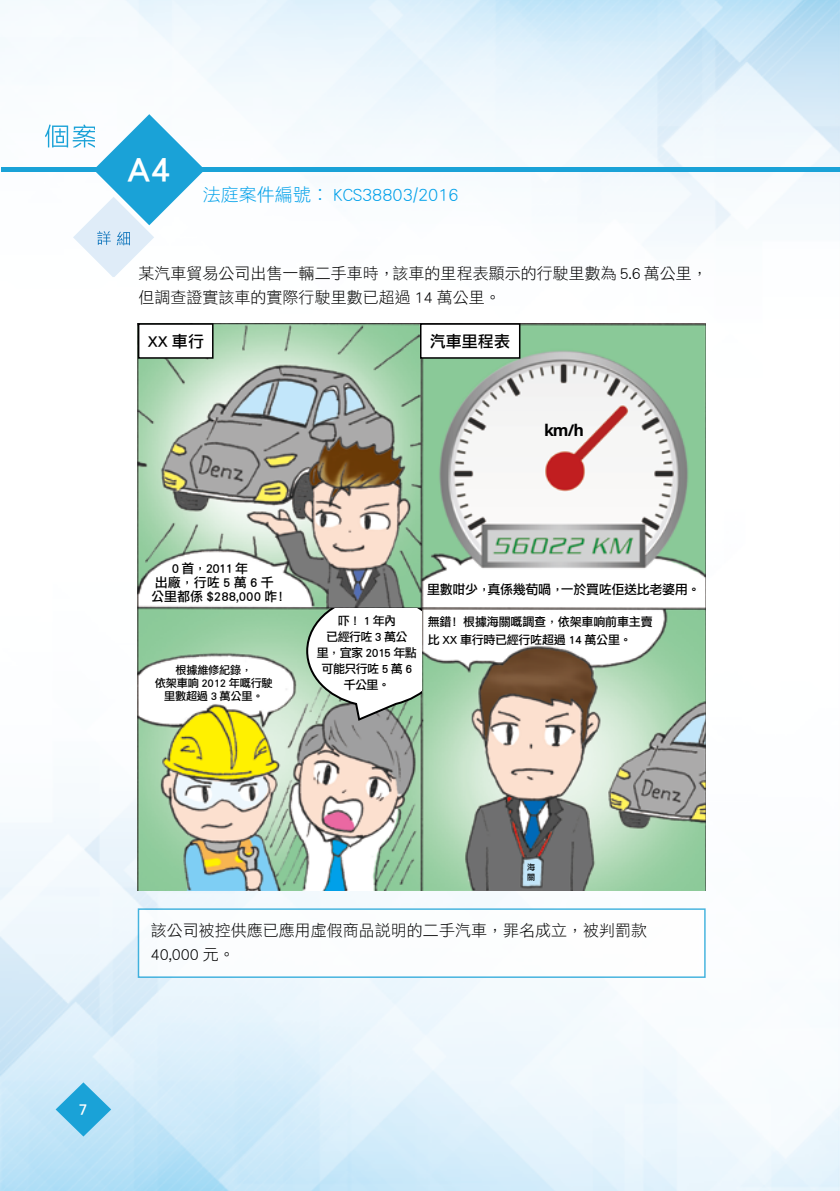
<style>
.page{position:relative;width:840px;height:1191px;background:#fff}
.page>*{position:absolute;margin:0;border:0;box-sizing:border-box;transform-origin:0 0}
.t1{font:36px "DF Li Hei Std W5";color:#fff}
.t2{font:18px "DF Li Hei Std W3";color:#00a0e9}
.t3{font:16px/24px "DF Li Hei Std W3";color:#000}
.t4{font:16px "DF Li Hei Std W5";color:#000}
.t5{font:700 16px "Open Sans";color:#000}
.t6{font:16px "DF Li Hei Std W5";color:#fff}
.t7{font:13px "DF Li Hei Std W5";letter-spacing:-.025em;color:#000}
.t8{font:13px "DF Li Hei Std W5";color:#000}
.t9{font:12px/18px "DF Li Hei Std W5";letter-spacing:-.025em;color:#000}
.t10{font:12px/16px "DF Li Hei Std W5";letter-spacing:-.05em;color:#000;text-align:center}
.t11{font:11.2px "DF Li Hei Std W5";letter-spacing:-.025em;color:#000}
.t12{font:8px/10px "DF Li Hei Std W5";color:#000}
</style>
<div class="page">
<img style="left:0;top:0;width:840px;height:1191px">
<svg style="left:56px;top:1082px;width:55px;height:54px;background:#6fc4e7"></svg>
<hr style="left:1px;top:168px;width:838px;height:4px;background:#1aa2d7">
<svg style="left:45px;top:114px;width:160px;height:163px"></svg>
<img style="left:137px;top:323px;width:567px;height:567px">
<div style="left:138px;top:909px;width:566px;height:68px;background:#fff"></div>
<div style="left:138px;top:908px;width:567px;height:70px;border:2px solid #fff"></div>
<div style="left:420px;top:324px;width:99px;height:34px;background:#fff"></div>
<div style="left:420px;top:323px;width:100px;height:36px;border:2px solid #000"></div>
<div style="left:139px;top:324px;width:74px;height:34px;background:#fff"></div>
<div style="left:138px;top:323px;width:75px;height:36px;border:2px solid #000"></div>
<svg style="left:305px;top:609px;width:116px;height:113px"></svg>
<p class="t1" style="left:127px;top:149px;width:45px">A4</p>
<p class="t2" style="left:203px;top:185px;width:257px">法庭案件編號︰ KCS38803/2016</p>
<p class="t3" style="left:138px;top:261px;width:570px">某汽車貿易公司出售一輛二手車時，該車的里程表顯示的行駛里數為 5.6 萬公里，但調查證實該車的實際行駛里數已超過 14 萬公里。</p>
<p class="t4" style="left:148px;top:332px;width:58px">XX 車行</p>
<p class="t4" style="left:429px;top:332px;width:81px">汽車里程表</p>
<p class="t5" style="left:543px;top:419px;width:41px">km/h</p>
<p class="t7" style="left:172px;top:561px;width:78px">0 首，2011 年</p>
<p class="t7" style="left:155px;top:575px;width:120px">出廠，行咗 5 萬 6 千</p>
<p class="t8" style="left:151px;top:589px;width:141px">公里都係 $288,000 咋﹗</p>
<p class="t11" style="left:175px;top:664px;width:78px">根據維修紀錄，</p>
<p class="t11" style="left:155px;top:677px;width:119px">依架車响 2012 年嘅行駛</p>
<p class="t11" style="left:164px;top:690px;width:101px">里數超過 3 萬公里。</p>
<p class="t9" style="left:337px;top:611px;width:60px">吓！ 1 年內</p>
<p class="t9" style="left:326px;top:627px;width:83px">已經行咗 3 萬公</p>
<p class="t10" style="left:317px;top:644px;width:102px">里，宜家 2015 年點可能只行咗 5 萬 6千公里。</p>
<p class="t7" style="left:427px;top:582px;width:275px">里數咁少，真係幾荀喎，一於買咗佢送比老婆用。</p>
<p class="t9" style="left:427px;top:613px;width:226px">無錯﹗根據海關嘅調查，依架車响前車主賣比 XX 車行時已經行咗超過 14 萬公里。</p>
<p class="t6" style="left:78px;top:1100px;width:11px">7</p>
<p class="t12" style="left:527px;top:861px;width:9px">海關</p>
<p class="t3" style="left:151px;top:918px;width:497px">該公司被控供應已應用虛假商品說明的二手汽車，罪名成立，被判罰款<br>40,000 元。</p>
</div>
